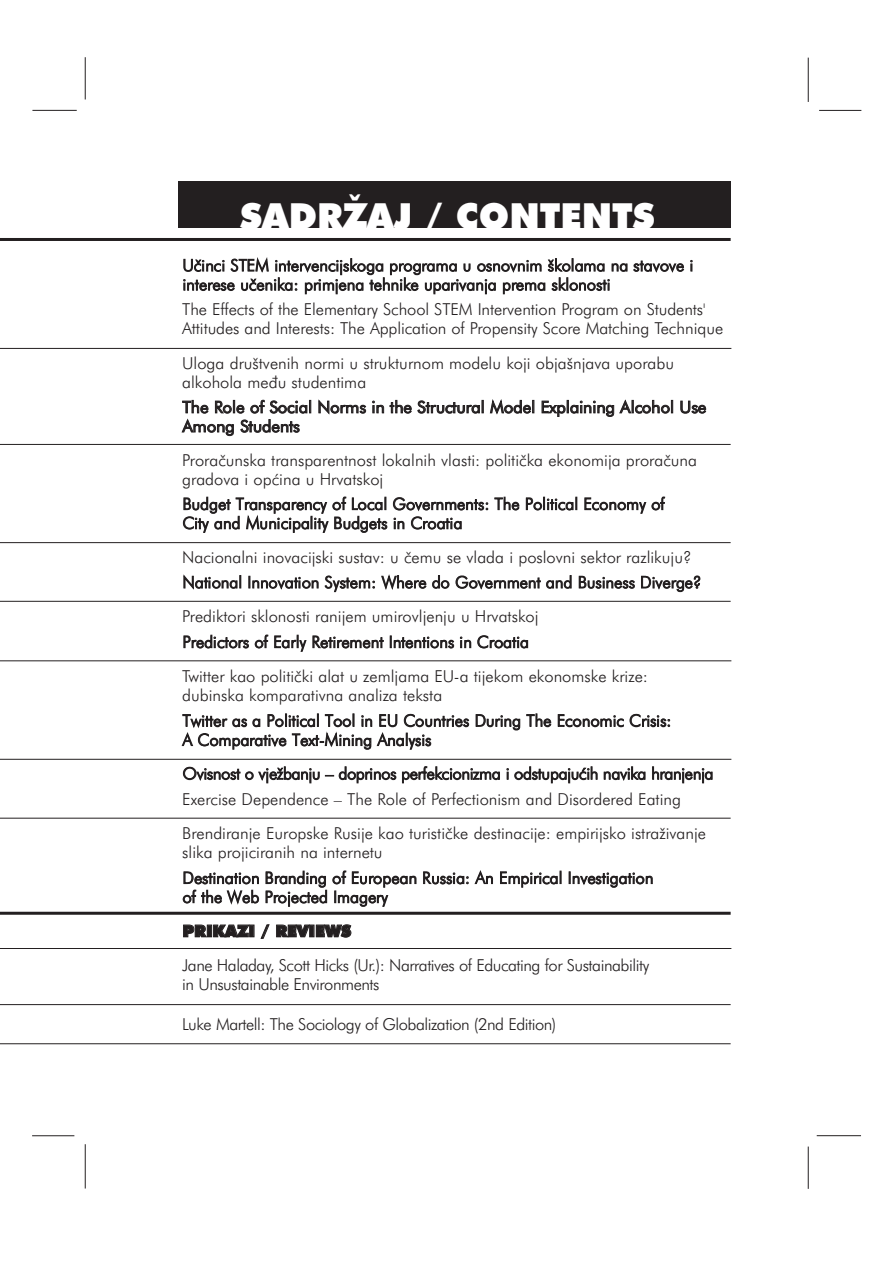
<style>
.page{position:relative;width:893px;height:1263px;background:#fff}
.page>*{position:absolute;margin:0;border:0;box-sizing:border-box;transform-origin:0 0}
.t1{font:900 36px "Futura BT";color:#fff}
.t2{font:300 16.5px/19px "Futura BT";color:#231f20}
.t3{font:300 16.5px/19px "Futura BT";letter-spacing:-.03em;color:#231f20}
.t4{font:16.5px/19.2px "Futura BT";color:#231f20}
.t5{font:900 16.5px "Futura BT";color:#231f20}
</style>
<div class="page">
<hr style="left:32px;top:1135px;width:42px;height:1px;background:#231f20">
<hr style="left:85px;top:1144px;width:1px;height:44px;background:#231f20">
<hr style="left:808px;top:1146px;width:1px;height:43px;background:#231f20">
<hr style="left:817px;top:1135px;width:44px;height:1px;background:#231f20">
<hr style="left:85px;top:57px;width:1px;height:42px;background:#231f20">
<hr style="left:32px;top:110px;width:45px;height:1px;background:#231f20">
<hr style="left:819px;top:110px;width:42px;height:1px;background:#231f20">
<hr style="left:808px;top:58px;width:1px;height:44px;background:#231f20">
<div style="left:179px;top:181px;width:552px;height:47px;background:#231f20"></div>
<hr style="left:0;top:238px;width:731px;height:3px;background:#231f20">
<hr style="left:0;top:601px;width:731px;height:1px;background:#231f20">
<hr style="left:0;top:542px;width:731px;height:1px;background:#231f20">
<hr style="left:0;top:444px;width:731px;height:1px;background:#231f20">
<hr style="left:0;top:348px;width:731px;height:1px;background:#231f20">
<hr style="left:0;top:759px;width:731px;height:1px;background:#231f20">
<hr style="left:0;top:818px;width:731px;height:1px;background:#231f20">
<hr style="left:0;top:1004px;width:731px;height:1px;background:#231f20">
<hr style="left:0;top:912px;width:731px;height:3px;background:#231f20">
<hr style="left:0;top:660px;width:731px;height:1px;background:#231f20">
<hr style="left:0;top:948px;width:731px;height:1px;background:#231f20">
<hr style="left:0;top:1043px;width:731px;height:1px;background:#231f20">
<h1 class="t1" style="left:240px;top:196px;width:416px">SADRŽAJ / CONTENTS</h1>
<p class="t2" style="left:182px;top:256px;width:512px">Učinci STEM intervencijskoga programa u osnovnim školama na stavove i interese učenika: primjena tehnike uparivanja prema sklonosti</p>
<p class="t2" style="left:182px;top:300px;width:543px">The Effects of the Elementary School STEM Intervention Program on Students'<br>Attitudes and Interests: The Application of Propensity Score Matching Technique</p>
<p class="t2" style="left:182px;top:354px;width:493px">Uloga društvenih normi u strukturnom modelu koji objašnjava uporabu alkohola među studentima</p>
<p class="t4" style="left:182px;top:398px;width:525px">The Role of Social Norms in the Structural Model Explaining Alcohol Use<br>Among Students</p>
<p class="t2" style="left:182px;top:451px;width:516px">Proračunska transparentnost lokalnih vlasti: politička ekonomija proračuna gradova i općina u Hrvatskoj</p>
<p class="t2" style="left:182px;top:494px;width:484px">Budget Transparency of Local Governments: The Political Economy of<br>City and Municipality Budgets in Croatia</p>
<p class="t2" style="left:182px;top:544px;width:521px;line-height:25.3px">Nacionalni inovacijski sustav: u čemu se vlada i poslovni sektor razlikuju?<br>National Innovation System: Where do Government and Business Diverge?</p>
<p class="t2" style="left:182px;top:604px;width:358px;line-height:25.5px">Prediktori sklonosti ranijem umirovljenju u Hrvatskoj<br>Predictors of Early Retirement Intentions in Croatia</p>
<p class="t2" style="left:182px;top:666px;width:467px">Twitter kao politički alat u zemljama EU-a tijekom ekonomske krize: dubinska komparativna analiza teksta</p>
<p class="t2" style="left:182px;top:711px;width:490px">Twitter as a Political Tool in EU Countries During The Economic Crisis:<br>A Comparative Text-Mining Analysis</p>
<p class="t2" style="left:182px;top:761px;width:533px;line-height:26px">Ovisnost o vježbanju – doprinos perfekcionizma i odstupajućih navika hranjenja<br>Exercise Dependence – The Role of Perfectionism and Disordered Eating</p>
<p class="t2" style="left:182px;top:824px;width:525px">Brendiranje Europske Rusije kao turističke destinacije: empirijsko istraživanje slika projiciranih na internetu</p>
<p class="t2" style="left:182px;top:868px;width:472px">Destination Branding of European Russia: An Empirical Investigation of the Web Projected Imagery</p>
<p class="t5" style="left:182px;top:921px;width:170px">PRIKAZI / REVIEWS</p>
<p class="t3" style="left:182px;top:956px;width:469px">Jane Haladay, Scott Hicks (Ur.): Narratives of Educating for Sustainability in Unsustainable Environments</p>
<p class="t3" style="left:182px;top:1015px;width:376px">Luke Martell: The Sociology of Globalization (2nd Edition)</p>
</div>
